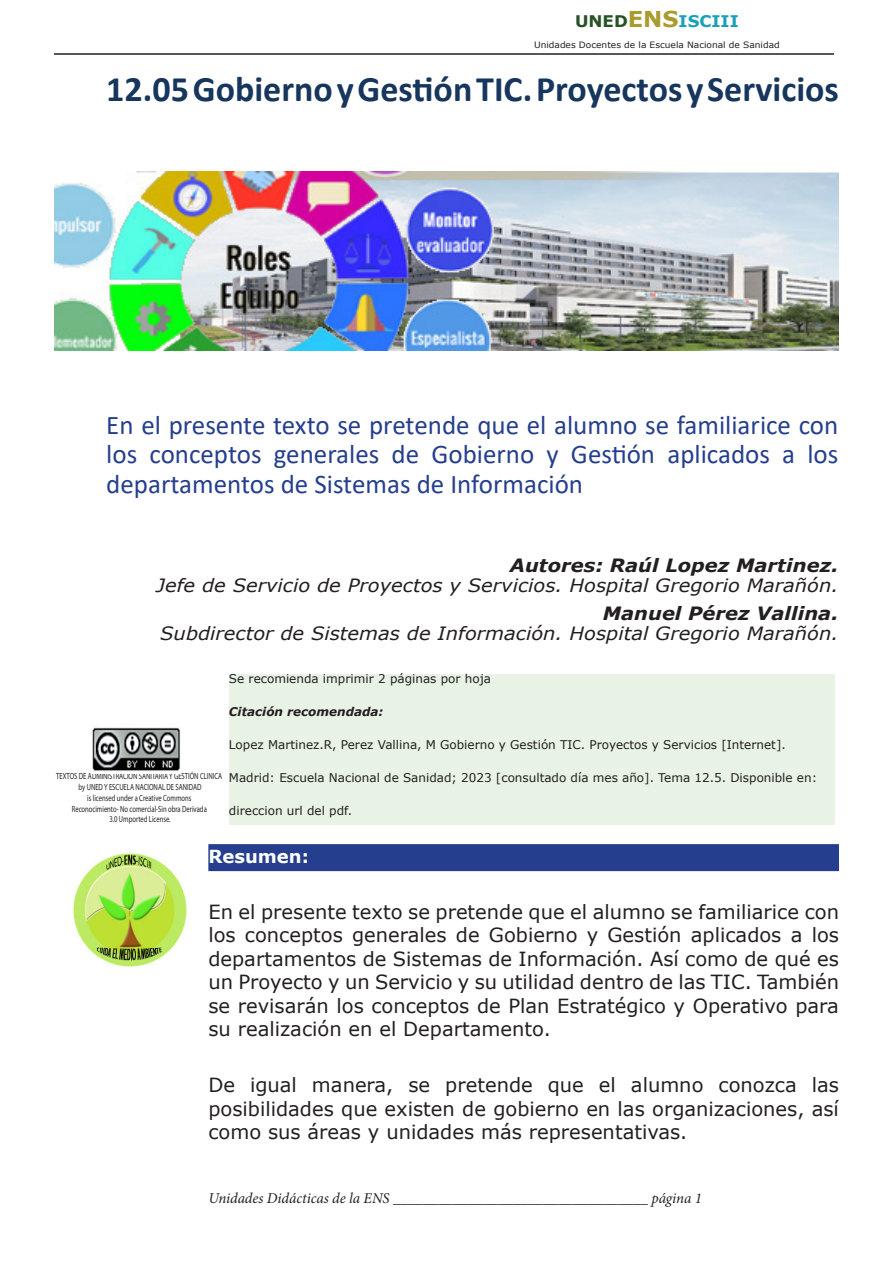
<style>
.page{position:relative;width:893px;height:1263px;background:#fff}
.page>*{position:absolute;margin:0;border:0;box-sizing:border-box;transform-origin:0 0}
.t1{font:700 36px "Calibri";color:#17365d}
.Title_-_Forcible{font:27px/29.7px "Calibri";color:#253f8e;text-align:justify}
._5-cuerpo_articulo_n{font:19.5px/23.4px "Verdana";color:#231f20;text-align:justify}
._3-_autor_cursiva{font:italic 18.3px "Verdana";color:#231f20;scale:1.06 1}
._3-_autor_cursiva-2{font:italic 700 18.3px "Verdana";color:#231f20;scale:1.06 1}
._4-_cabecero_raya_fi{font:700 18px "Verdana";color:#fff}
.t2{font:700 16.05px "Verdana";color:#1b9fba;scale:1.04 1}
.cabecero_a{font:italic 15px "Minion Pro";letter-spacing:-.005em;color:#231f20}
.recomendaciones{font:12px "Verdana";color:#231f20}
.recomendaciones-2{font:italic 700 12px "Verdana";color:#231f20}
.t3{font:9px/10.6px "Myriad Pro";color:#231f20;text-align:center;scale:.74 1}
.t4{font:8.7px "Verdana";color:#231f20;scale:1.04 1}
.s1{color:#265226}
.s2{font-size:21.9px;color:#aa9b2e}
</style>
<div class="page">
<div style="left:208px;top:844px;width:631px;height:27px;background:#253f8e"></div>
<img style="left:54px;top:171px;width:785px;height:179px">
<hr style="left:54px;top:53px;width:780px;height:2px;background:#231f20">
<div style="left:229px;top:674px;width:605px;height:151px;background:#e8f3e5"></div>
<img style="left:92px;top:726px;width:89px;height:45px">
<img style="left:73px;top:853px;width:114px;height:114px">
<p class="t2" style="left:575px;top:10px;width:159px"><span class="s1">UNED</span><span class="s2">ENS</span>ISCIII</p>
<p class="t4" style="left:534px;top:39px;width:238px">Unidades Docentes de la Escuela Nacional de Sanidad</p>
<p class="t1" style="left:106px;top:64px;width:734px">12.05 Gobierno y Gestión TIC. Proyectos y Servicios</p>
<p class="Title_-_Forcible" style="left:106px;top:409px;width:733px">En el presente texto se pretende que el alumno se familiarice con los conceptos generales de Gobierno y Gestión aplicados a los departamentos de Sistemas de Información</p>
<p class="_3-_autor_cursiva-2" style="left:510px;top:552px;width:311px">Autores: Raúl Lopez Martinez.</p>
<p class="_3-_autor_cursiva" style="left:156px;top:572px;width:645px">Jefe de Servicio de Proyectos y Servicios. Hospital Gregorio Marañón.</p>
<p class="_3-_autor_cursiva-2" style="left:603px;top:600px;width:224px">Manuel Pérez Vallina.</p>
<p class="_3-_autor_cursiva" style="left:160px;top:620px;width:641px">Subdirector de Sistemas de Información. Hospital Gregorio Marañón.</p>
<p class="recomendaciones" style="left:229px;top:671px;width:264px">Se recomienda imprimir 2 páginas por hoja</p>
<p class="recomendaciones-2" style="left:229px;top:703px;width:156px">Citación recomendada:</p>
<p class="recomendaciones" style="left:229px;top:737px;width:558px">Lopez Martinez.R, Perez Vallina, M Gobierno y Gestión TIC. Proyectos y Servicios [Internet].</p>
<p class="recomendaciones" style="left:229px;top:770px;width:590px">Madrid: Escuela Nacional de Sanidad; 2023 [consultado día mes año]. Tema 12.5. Disponible en:</p>
<p class="recomendaciones" style="left:229px;top:803px;width:125px">direccion url del pdf.</p>
<p class="t3" style="left:56px;top:771px;width:226px">TEXTOS DE ADMINISTRACION SANITARIA Y GESTIÓN CLINICA by UNED Y ESCUELA NACIONAL DE SANIDAD<br>is licensed under a Creative Commons<br>Reconocimiento- No comercial-Sin obra Derivada<br>3.0 Umported License.</p>
<p class="_4-_cabecero_raya_fi" style="left:208px;top:843px;width:102px">Resumen:</p>
<p class="_5-cuerpo_articulo_n" style="left:208px;top:900px;width:632px">En el presente texto se pretende que el alumno se familiarice con los conceptos generales de Gobierno y Gestión aplicados a los departamentos de Sistemas de Información. Así como de qué es un Proyecto y un Servicio y su utilidad dentro de las TIC. También se revisarán los conceptos de Plan Estratégico y Operativo para su realización en el Departamento.</p>
<p class="_5-cuerpo_articulo_n" style="left:208px;top:1073px;width:632px">De igual manera, se pretende que el alumno conozca las posibilidades que existen de gobierno en las organizaciones, así como sus áreas y unidades más representativas.</p>
<p class="cabecero_a" style="left:208px;top:1188px;width:495px">Unidades Didácticas de la ENS __________________________________ página 1</p>
</div>
